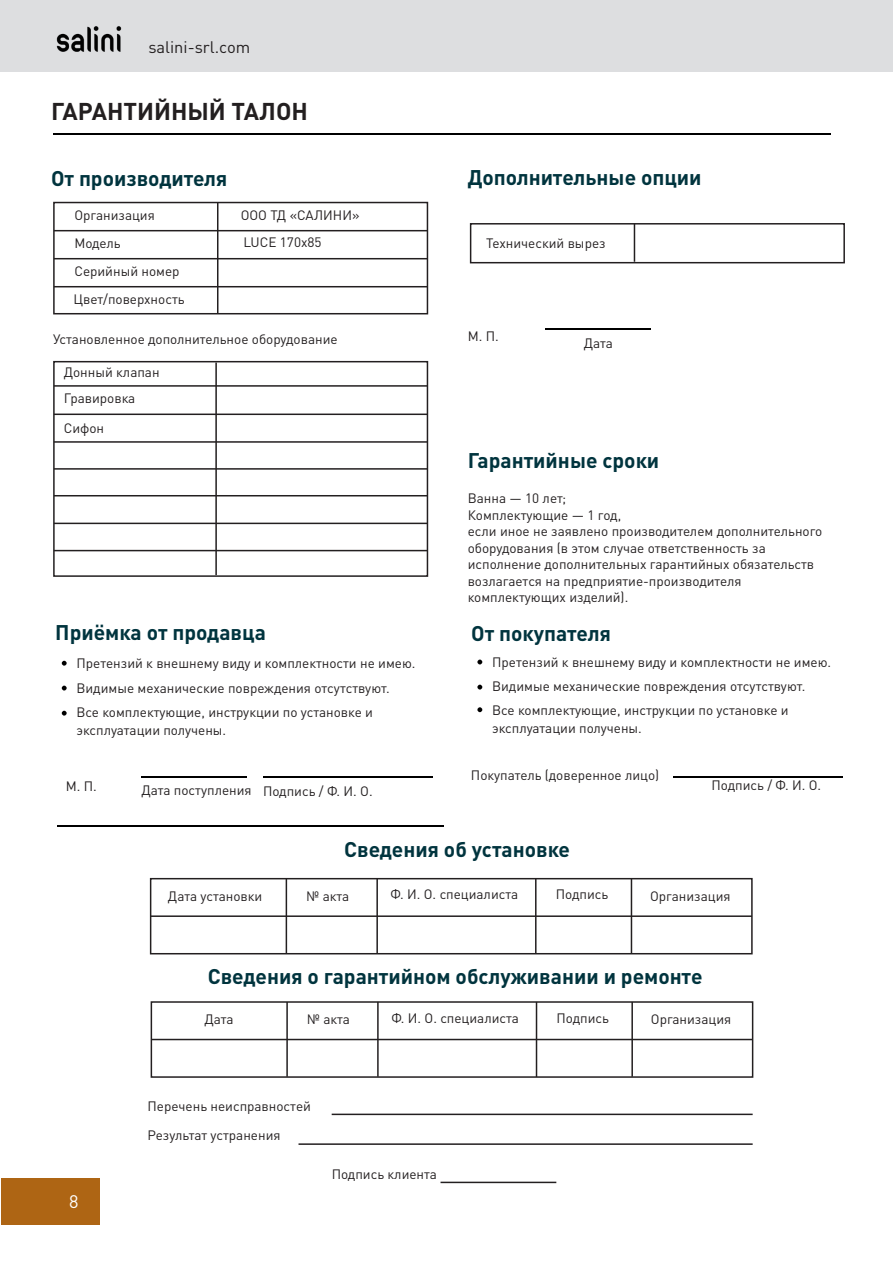
<style>
.page{position:relative;width:893px;height:1263px;background:#fff}
.page>*{position:absolute;margin:0;border:0;box-sizing:border-box;transform-origin:0 0}
.t1{font:700 24px "DIN Pro";color:#231f20}
.t2{font:700 21px "DIN Pro";color:#00343e}
.t3{font:18px "DIN Pro";color:#fff}
.t4{font:16.5px "DIN Pro";color:#231f20}
.t5{font:13.5px "DIN Pro";color:#231f20}
</style>
<div class="page">
<div style="left:0;top:0;width:893px;height:72px;background:#dddee0"></div>
<img style="left:56px;top:26px;width:66px;height:26px">
<div style="left:1px;top:1178px;width:99px;height:47px;background:#ae6514"></div>
<hr style="left:53px;top:133px;width:778px;height:2px;background:#000">
<div style="left:53px;top:202px;width:375px;height:112px;border:2px solid #231f20"></div>
<hr style="left:54px;top:230px;width:373px;height:1px;background:#231f20">
<hr style="left:54px;top:258px;width:373px;height:1px;background:#231f20">
<hr style="left:54px;top:286px;width:373px;height:1px;background:#231f20">
<hr style="left:217px;top:202px;width:1px;height:112px;background:#231f20">
<div style="left:53px;top:361px;width:375px;height:216px;border:2px solid #231f20"></div>
<hr style="left:54px;top:385px;width:373px;height:2px;background:#231f20">
<hr style="left:54px;top:414px;width:373px;height:1px;background:#231f20">
<hr style="left:54px;top:441px;width:373px;height:2px;background:#231f20">
<hr style="left:54px;top:468px;width:373px;height:2px;background:#231f20">
<hr style="left:54px;top:495px;width:373px;height:1px;background:#231f20">
<hr style="left:54px;top:523px;width:373px;height:1px;background:#231f20">
<hr style="left:54px;top:550px;width:373px;height:1px;background:#231f20">
<div style="left:150px;top:878px;width:603px;height:76px;border:2px solid #231f20"></div>
<hr style="left:151px;top:915px;width:601px;height:2px;background:#231f20">
<hr style="left:286px;top:879px;width:1px;height:74px;background:#231f20">
<hr style="left:376px;top:878px;width:2px;height:75px;background:#231f20">
<hr style="left:535px;top:878px;width:1px;height:76px;background:#231f20">
<hr style="left:631px;top:878px;width:1px;height:75px;background:#231f20">
<hr style="left:332px;top:1113px;width:421px;height:2px;background:#231f20">
<hr style="left:298px;top:1143px;width:455px;height:2px;background:#231f20">
<hr style="left:441px;top:1182px;width:115px;height:1px;background:#231f20">
<div style="left:151px;top:1001px;width:602px;height:77px;border:2px solid #231f20"></div>
<hr style="left:151px;top:1039px;width:602px;height:1px;background:#231f20">
<hr style="left:286px;top:1002px;width:2px;height:75px;background:#231f20">
<hr style="left:377px;top:1002px;width:2px;height:75px;background:#231f20">
<hr style="left:536px;top:1002px;width:1px;height:75px;background:#231f20">
<hr style="left:631px;top:1002px;width:2px;height:75px;background:#231f20">
<hr style="left:892px;top:0;width:1px;height:1263px;background:#dddee0">
<hr style="left:215px;top:362px;width:2px;height:213px;background:#231f20">
<div style="left:470px;top:223px;width:375px;height:40px;border:2px solid #231f20"></div>
<hr style="left:634px;top:224px;width:1px;height:38px;background:#231f20">
<hr style="left:546px;top:328px;width:105px;height:2px;background:#000">
<hr style="left:141px;top:776px;width:106px;height:2px;background:#000">
<hr style="left:263px;top:776px;width:170px;height:2px;background:#000">
<hr style="left:673px;top:776px;width:170px;height:1px;background:#000">
<svg style="left:62px;top:661px;width:5px;height:5px"></svg>
<svg style="left:62px;top:686px;width:5px;height:4px"></svg>
<svg style="left:62px;top:711px;width:5px;height:5px"></svg>
<svg style="left:477px;top:660px;width:5px;height:4px"></svg>
<svg style="left:477px;top:685px;width:5px;height:4px"></svg>
<svg style="left:477px;top:707px;width:5px;height:5px"></svg>
<hr style="left:57px;top:825px;width:386px;height:2px;background:#000">
<p class="t4" style="left:148px;top:34px;width:103px">salini-srl.com</p>
<p class="t1" style="left:51px;top:92px;width:258px">ГАРАНТИЙНЫЙ ТАЛОН</p>
<p class="t2" style="left:51px;top:161px;width:178px">От производителя</p>
<p class="t5" style="left:74px;top:205px;width:82px">Организация</p>
<p class="t5" style="left:74px;top:232px;width:48px">Модель</p>
<p class="t5" style="left:74px;top:260px;width:107px">Серийный номер</p>
<p class="t5" style="left:74px;top:289px;width:113px">Цвет/поверхность</p>
<p class="t5" style="left:241px;top:205px;width:120px">ООО ТД «САЛИНИ»</p>
<p class="t5" style="left:243px;top:232px;width:80px">LUCE 170x85</p>
<p class="t5" style="left:53px;top:328px;width:286px">Установленное дополнительное оборудование</p>
<p class="t5" style="left:64px;top:362px;width:97px">Донный клапан</p>
<p class="t5" style="left:64px;top:387px;width:73px">Гравировка</p>
<p class="t5" style="left:64px;top:417px;width:42px">Сифон</p>
<p class="t2" style="left:55px;top:615px;width:212px">Приёмка от продавца</p>
<p class="t5" style="left:77px;top:652px;width:340px">Претензий к внешнему виду и комплектности не имею.</p>
<p class="t5" style="left:77px;top:678px;width:315px">Видимые механические повреждения отсутствуют.</p>
<p class="t5" style="left:77px;top:702px;width:298px">Все комплектующие, инструкции по установке и</p>
<p class="t5" style="left:77px;top:720px;width:151px">эксплуатации получены.</p>
<p class="t5" style="left:66px;top:775px;width:33px">М. П.</p>
<p class="t5" style="left:141px;top:780px;width:112px">Дата поступления</p>
<p class="t5" style="left:263px;top:781px;width:111px">Подпись / Ф. И. О.</p>
<p class="t2" style="left:468px;top:160px;width:235px">Дополнительные опции</p>
<p class="t5" style="left:486px;top:232px;width:121px">Технический вырез</p>
<p class="t5" style="left:468px;top:325px;width:33px">М. П.</p>
<p class="t5" style="left:584px;top:332px;width:31px">Дата</p>
<p class="t2" style="left:468px;top:443px;width:193px">Гарантийные сроки</p>
<p class="t5" style="left:468px;top:488px;width:100px">Ванна — 10 лет;</p>
<p class="t5" style="left:468px;top:504px;width:155px">Комплектующие — 1 год,</p>
<p class="t5" style="left:468px;top:521px;width:356px">если иное не заявлено производителем дополнительного</p>
<p class="t5" style="left:468px;top:537px;width:300px">оборудования (в этом случае ответственность за</p>
<p class="t5" style="left:468px;top:554px;width:348px">исполнение дополнительных гарантийных обязательств</p>
<p class="t5" style="left:468px;top:570px;width:275px">возлагается на предприятие-производителя</p>
<p class="t5" style="left:468px;top:587px;width:162px">комплектующих изделий).</p>
<p class="t2" style="left:471px;top:616px;width:141px">От покупателя</p>
<p class="t5" style="left:492px;top:651px;width:340px">Претензий к внешнему виду и комплектности не имею.</p>
<p class="t5" style="left:492px;top:675px;width:315px">Видимые механические повреждения отсутствуют.</p>
<p class="t5" style="left:492px;top:699px;width:298px">Все комплектующие, инструкции по установке и</p>
<p class="t5" style="left:492px;top:717px;width:151px">эксплуатации получены.</p>
<p class="t5" style="left:471px;top:764px;width:190px">Покупатель (доверенное лицо)</p>
<p class="t5" style="left:711px;top:775px;width:111px">Подпись / Ф. И. О.</p>
<p class="t2" style="left:344px;top:832px;width:227px">Сведения об установке</p>
<p class="t5" style="left:168px;top:885px;width:96px">Дата установки</p>
<p class="t5" style="left:307px;top:885px;width:44px">№ акта</p>
<p class="t5" style="left:391px;top:884px;width:129px">Ф. И. О. специалиста</p>
<p class="t5" style="left:556px;top:884px;width:54px">Подпись</p>
<p class="t5" style="left:650px;top:885px;width:82px">Организация</p>
<p class="t2" style="left:208px;top:959px;width:496px">Сведения о гарантийном обслуживании и ремонте</p>
<p class="t5" style="left:204px;top:1008px;width:31px">Дата</p>
<p class="t5" style="left:307px;top:1008px;width:44px">№ акта</p>
<p class="t5" style="left:391px;top:1007px;width:129px">Ф. И. О. специалиста</p>
<p class="t5" style="left:556px;top:1007px;width:54px">Подпись</p>
<p class="t5" style="left:651px;top:1009px;width:82px">Организация</p>
<p class="t3" style="left:69px;top:1188px;width:11px">8</p>
<p class="t5" style="left:148px;top:1096px;width:165px">Перечень неисправностей</p>
<p class="t5" style="left:148px;top:1124px;width:135px">Результат устранения</p>
<p class="t5" style="left:332px;top:1164px;width:107px">Подпись клиента</p>
</div>
